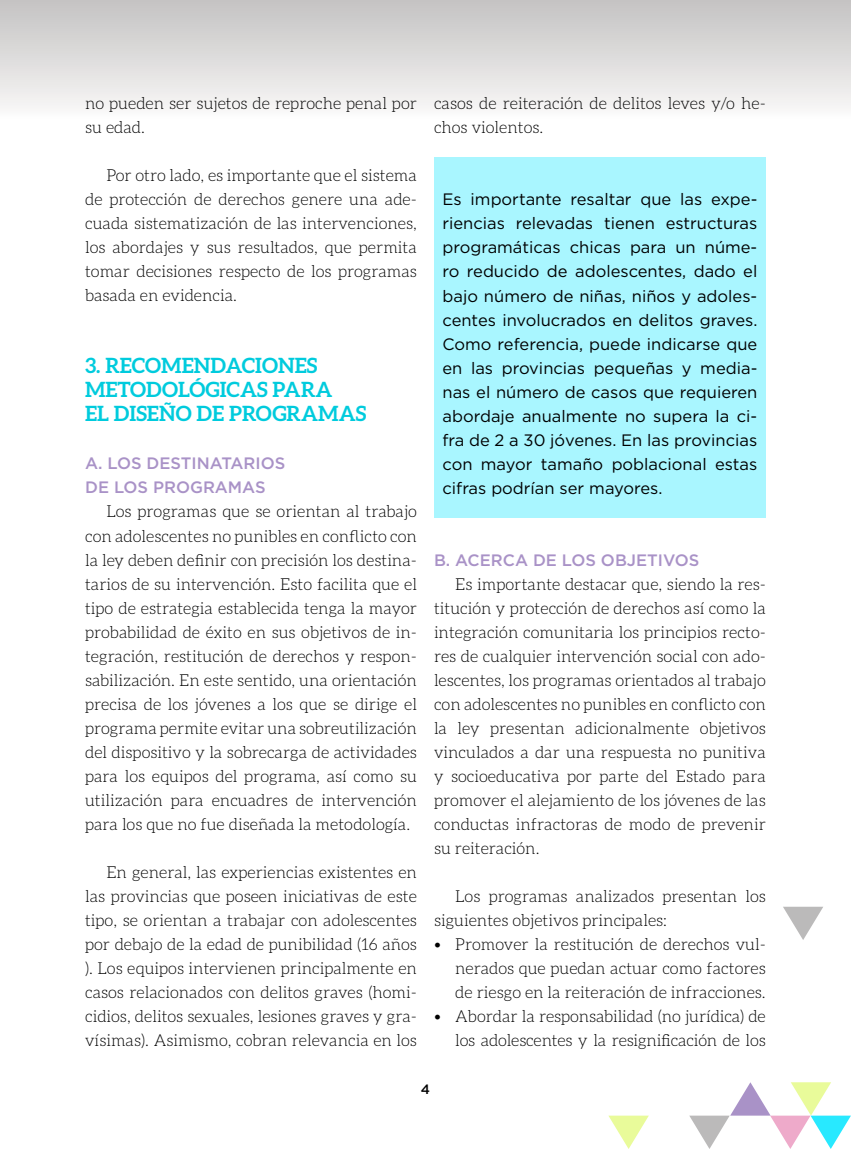
<style>
.page{position:relative;width:851px;height:1149px;background:#fff}
.page>*{position:absolute;margin:0;border:0;box-sizing:border-box;transform-origin:0 0}
.t1{font:700 21px/24px "Aleo";color:#00cbdd}
.t2{font:300 16.5px/24px "Aleo";color:#000;text-align:justify}
.t3{font:16.5px/24px "Gotham HTF";color:#000;text-align:justify}
.t4{font:500 16.5px/24px "Gotham";color:#a992c7}
.t5{font:500 13.5px "Gotham HTF";color:#000}
</style>
<div class="page">
<div style="left:0;top:0;width:850px;height:119px;background:linear-gradient(to bottom,#c3c2c2,#fbfafa)"></div>
<svg style="left:689px;top:1082px;width:161px;height:66px"></svg>
<svg style="left:608px;top:1115px;width:40px;height:33px"></svg>
<svg style="left:783px;top:906px;width:40px;height:33px"></svg>
<div style="left:434px;top:157px;width:331px;height:360px;background:#a9f6ff"></div>
<p class="t2" style="left:85px;top:91px;width:333px">no pueden ser sujetos de reproche penal por su edad.</p>
<p class="t2" style="left:85px;top:163px;width:333px;text-indent:21px">Por otro lado, es importante que el sistema de protección de derechos genere una ade&shy;cuada sistematización de las intervenciones, los abordajes y sus resultados, que permita tomar decisiones respecto de los programas basada en evidencia.</p>
<p class="t1" style="left:85px;top:353px;width:283px">3. RECOMENDACIONES<br>METODOLÓGICAS PARA<br>EL DISEÑO DE PROGRAMAS</p>
<p class="t4" style="left:85px;top:451px;width:202px">A. LOS DESTINATARIOS<br>DE LOS PROGRAMAS</p>
<p class="t2" style="left:85px;top:499px;width:333px;text-indent:21px">Los programas que se orientan al trabajo con adolescentes no punibles en conflicto con la ley deben definir con precisión los destina&shy;tarios de su intervención. Esto facilita que el tipo de estrategia establecida tenga la mayor probabilidad de éxito en sus objetivos de in&shy;tegración, restitución de derechos y respon&shy;sabilización. En este sentido, una orientación precisa de los jóvenes a los que se dirige el programa permite evitar una sobreutilización del dispositivo y la sobrecarga de actividades para los equipos del programa, así como su utilización para encuadres de intervención para los que no fue diseñada la metodología.</p>
<p class="t2" style="left:85px;top:859px;width:333px;text-indent:21px">En general, las experiencias existentes en las provincias que poseen iniciativas de este tipo, se orientan a trabajar con adolescentes por debajo de la edad de punibilidad (16 años ). Los equipos intervienen principalmente en casos relacionados con delitos graves (homi&shy;cidios, delitos sexuales, lesiones graves y gra&shy;vísimas). Asimismo, cobran relevancia en los</p>
<p class="t2" style="left:434px;top:91px;width:333px">casos de reiteración de delitos leves y/o he&shy;chos violentos.</p>
<p class="t3" style="left:442px;top:187px;width:316px">Es importante resaltar que las expe&shy;riencias relevadas tienen estructuras programáticas chicas para un núme&shy;ro reducido de adolescentes, dado el bajo número de niñas, niños y adoles&shy;centes involucrados en delitos graves.<br>Como referencia, puede indicarse que en las provincias pequeñas y media&shy;nas el número de casos que requieren abordaje anualmente no supera la ci&shy;fra de 2 a 30 jóvenes. En las provincias con mayor tamaño poblacional estas cifras podrían ser mayores.</p>
<p class="t4" style="left:434px;top:547px;width:267px">B. ACERCA DE LOS OBJETIVOS</p>
<p class="t2" style="left:434px;top:571px;width:333px;text-indent:21px">Es importante destacar que, siendo la res&shy;titución y protección de derechos así como la integración comunitaria los principios recto&shy;res de cualquier intervención social con ado&shy;lescentes, los programas orientados al trabajo con adolescentes no punibles en conflicto con la ley presentan adicionalmente objetivos vinculados a dar una respuesta no punitiva y socioeducativa por parte del Estado para promover el alejamiento de los jóvenes de las conductas infractoras de modo de prevenir su reiteración.</p>
<p class="t2" style="left:434px;top:884px;width:333px;text-indent:21px">Los programas analizados presentan los siguientes objetivos principales:</p>
<p class="t2" style="left:455px;top:932px;width:312px;text-indent:-21px">• Promover la restitución de derechos vul&shy;nerados que puedan actuar como factores de riesgo en la reiteración de infracciones.</p>
<p class="t2" style="left:434px;top:1004px;width:333px;text-align:right">• Abordar la responsabilidad (no jurídica) de los adolescentes y la resignificación de los</p>
<p class="t5" style="left:421px;top:1081px;width:11px">4</p>
</div>
